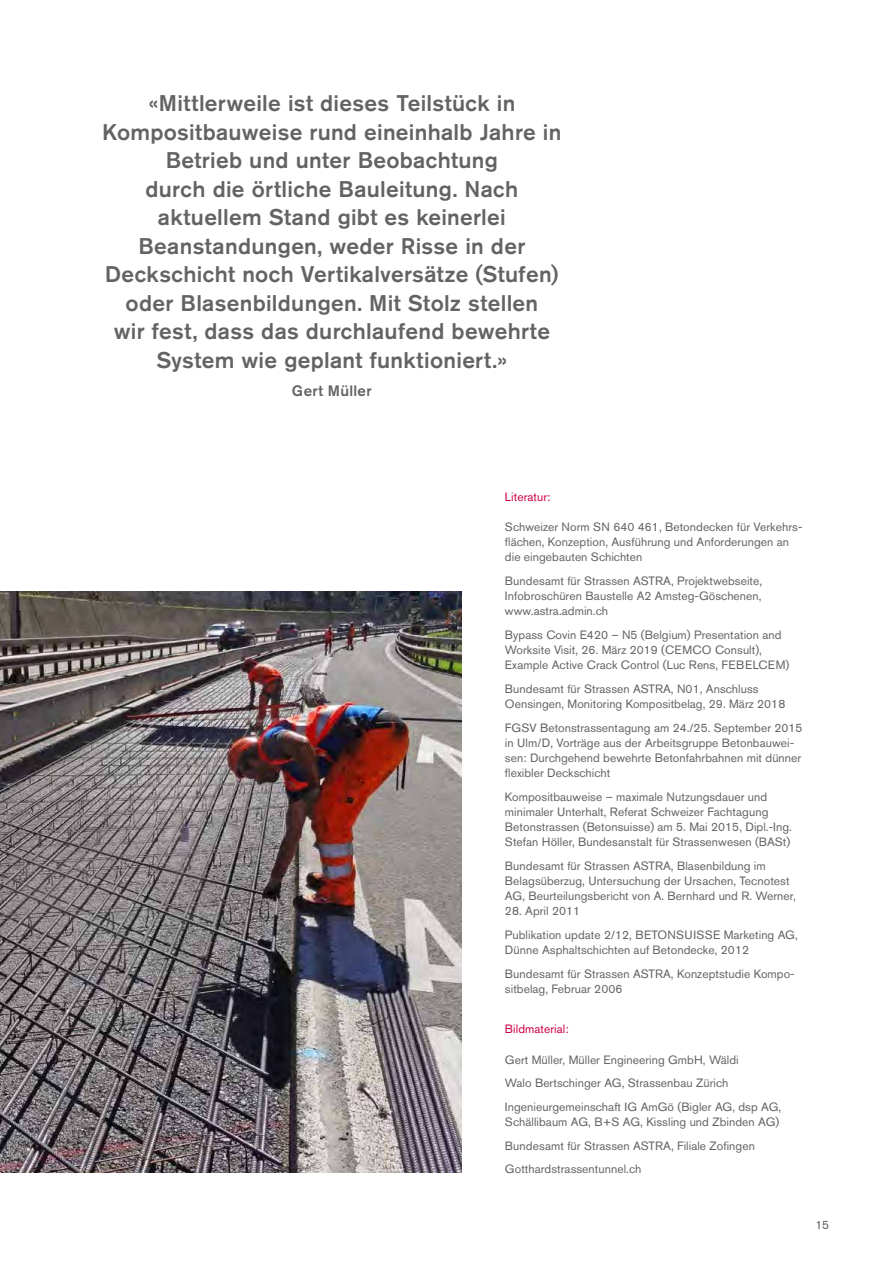
<style>
.page{position:relative;width:893px;height:1263px;background:#fff}
.page>*{position:absolute;margin:0;border:0;box-sizing:border-box;transform-origin:0 0}
.t1{font:500 22.5px/28.5px "Akzidenz Grotesk BE";letter-spacing:.015em;color:#626463;text-align:center}
.t2{font:500 15px "Akzidenz Grotesk BE";letter-spacing:.025em;color:#626463}
.t3{font:12px/15.1px "Akzidenz Grotesk BE";letter-spacing:.005em;color:#626463}
.t4{font:12px "Akzidenz Grotesk BE";letter-spacing:.005em;color:#cd0042}
</style>
<div class="page">
<img style="left:0;top:591px;width:461px;height:582px">
<p class="t1" style="left:102px;top:91px;width:461px">«Mittlerweile ist dieses Teilstück in Kompositbauweise rund eineinhalb Jahre in Betrieb und unter Beobachtung<br>durch die örtliche Bauleitung. Nach aktuellem Stand gibt es keinerlei Beanstandungen, weder Risse in der Deckschicht noch Vertikalversätze (Stufen) oder Blasenbildungen. Mit Stolz stellen<br>wir fest, dass das durchlaufend bewehrte System wie geplant funktioniert.»</p>
<p class="t2" style="left:292px;top:385px;width:81px">Gert Müller</p>
<p class="t4" style="left:505px;top:492px;width:47px">Literatur:</p>
<p class="t3" style="left:505px;top:521px;width:299px">Schweizer Norm SN 640 461, Betondecken für Verkehrs&shy;flächen, Konzeption, Ausführung und Anforderungen an die eingebauten Schichten</p>
<p class="t3" style="left:505px;top:574px;width:259px;text-align:justify">Bundesamt für Strassen ASTRA, Projektwebseite, Infobroschüren Baustelle A2 Amsteg-Göschenen, www.astra.admin.ch</p>
<p class="t3" style="left:505px;top:628px;width:286px">Bypass Covin E420 – N5 (Belgium) Presentation and<br>Worksite Visit, 26. März 2019 (CEMCO Consult),<br>Example Active Crack Control (Luc Rens, FEBELCEM)</p>
<p class="t3" style="left:505px;top:682px;width:282px">Bundesamt für Strassen ASTRA, N01, Anschluss<br>Oensingen, Monitoring Kompositbelag, 29. März 2018</p>
<p class="t3" style="left:505px;top:721px;width:299px">FGSV Betonstrassentagung am 24./25. September 2015 in Ulm/D, Vorträge aus der Arbeitsgruppe Betonbauwei&shy;sen: Durchgehend bewehrte Betonfahrbahnen mit dünner flexibler Deckschicht</p>
<p class="t3" style="left:505px;top:790px;width:288px">Kompositbauweise – maximale Nutzungsdauer und minimaler Unterhalt, Referat Schweizer Fachtagung Betonstrassen (Betonsuisse) am 5. Mai 2015, Dipl.-Ing.<br>Stefan Höller, Bundesanstalt für Strassenwesen (BASt)</p>
<p class="t3" style="left:505px;top:859px;width:292px">Bundesamt für Strassen ASTRA, Blasenbildung im<br>Belagsüberzug, Untersuchung der Ursachen, Tecnotest<br>AG, Beurteilungsbericht von A. Bernhard und R. Werner,</p>
<p class="t3" style="left:505px;top:901px;width:294px;line-height:23.7px">28. April 2011<br>Publikation update 2/12, BETONSUISSE Marketing AG,</p>
<p class="t3" style="left:505px;top:939px;width:291px;line-height:23.7px">Dünne Asphaltschichten auf Betondecke, 2012<br>Bundesamt für Strassen ASTRA, Konzeptstudie Kompo-</p>
<p class="t3" style="left:505px;top:982px;width:119px">sitbelag, Februar 2006</p>
<p class="t4" style="left:505px;top:1025px;width:65px">Bildmaterial:</p>
<p class="t3" style="left:505px;top:1049px;width:278px;line-height:23.7px">Gert Müller, Müller Engineering GmbH, Wäldi<br>Walo Bertschinger AG, Strassenbau Zürich<br>Ingenieurgemeinschaft IG AmGö (Bigler AG, dsp AG,</p>
<p class="t3" style="left:505px;top:1111px;width:276px;line-height:23.7px">Schällibaum AG, B+S AG, Kissling und Zbinden AG)<br>Bundesamt für Strassen ASTRA, Filiale Zofingen<br>Gotthardstrassentunnel.ch</p>
<p class="t3" style="left:815px;top:1219px;width:15px">15</p>
</div>
